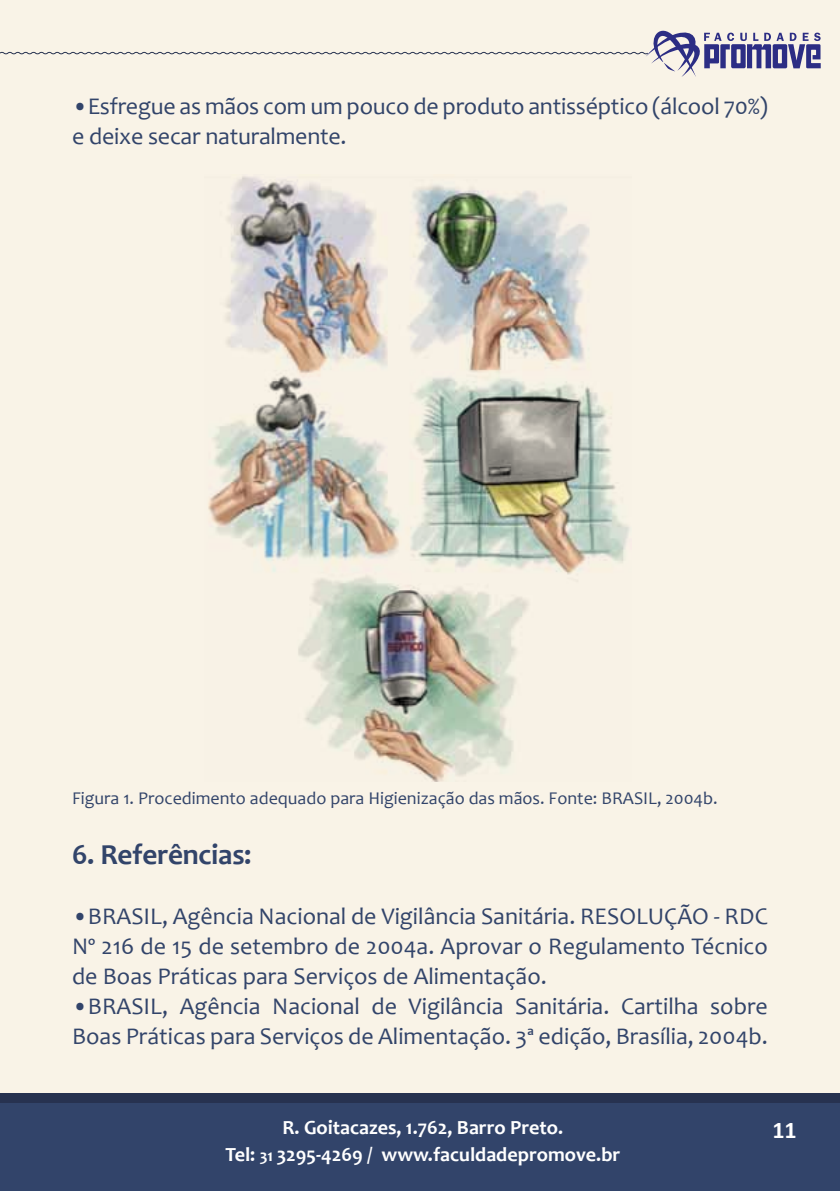
<style>
.page{position:relative;width:840px;height:1191px;background:#fff}
.page>*{position:absolute;margin:0;border:0;box-sizing:border-box;transform-origin:0 0}
.t1{font:700 29.2px "Candara";letter-spacing:-.01em;color:#32446a}
.t2{font:24px/30px "Candara";color:#32446a}
.t3{font:700 24px "Calibri";color:#fff}
.t4{font:700 20.2px/27px "Candara";color:#fff;text-align:center}
.t5{font:18px "Candara";color:#32446a}
.s1{font-size:16.6px}
</style>
<div class="page">
<div style="left:0;top:0;width:839px;height:1191px;background:#f9f3e7"></div>
<div style="left:0;top:1102px;width:839px;height:89px;background:#32446a"></div>
<div style="left:0;top:1093px;width:839px;height:9px;background:#273250"></div>
<svg style="left:0;top:30px;width:820px;height:47px"></svg>
<img style="left:208px;top:176px;width:422px;height:605px">
<p class="t2" style="left:72px;top:91px;width:697px">•Esfregue as mãos com um pouco de produto antisséptico (álcool 70%) e deixe secar naturalmente.</p>
<p class="t5" style="left:72px;top:787px;width:646px">Figura 1. Procedimento adequado para Higienização das mãos. Fonte: BRASIL, 2004b.</p>
<p class="t1" style="left:72px;top:837px;width:181px">6. Referências:</p>
<p class="t2" style="left:72px;top:901px;width:697px;text-align:justify">•BRASIL, Agência Nacional de Vigilância Sanitária. RESOLUÇÃO - RDC Nº 216 de 15 de setembro de 2004a. Aprovar o Regulamento Técnico de Boas Práticas para Serviços de Alimentação.</p>
<p class="t2" style="left:72px;top:991px;width:697px">•BRASIL, Agência Nacional de Vigilância Sanitária. Cartilha sobre<br>Boas Práticas para Serviços de Alimentação. 3ª edição, Brasília, 2004b.</p>
<p class="t4" style="left:225px;top:1113px;width:396px">R. Goitacazes, 1.762, Barro Preto.<br>Tel: <span class="s1">31</span> 3295-4269 / www.faculdadepromove.br</p>
<p class="t3" style="left:771px;top:1115px;width:26px">11</p>
</div>
